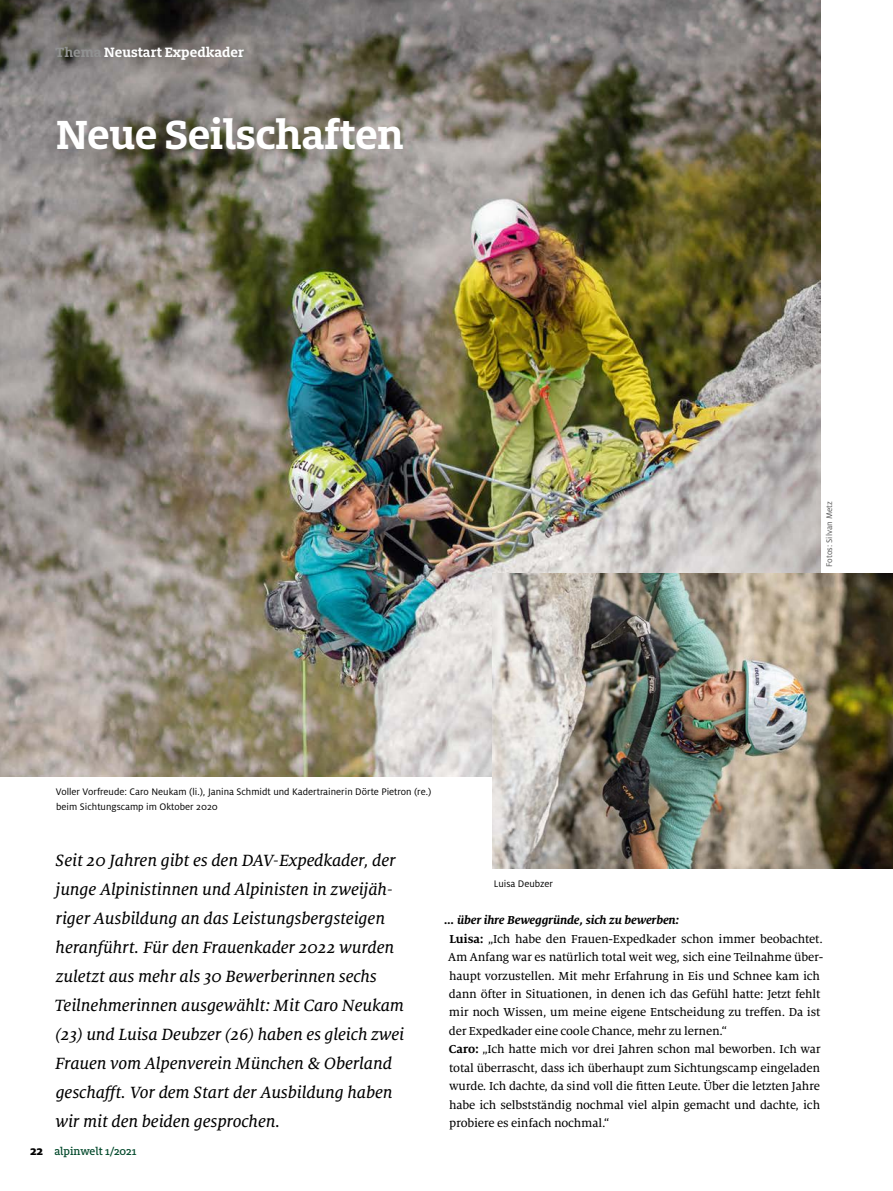
<style>
.page{position:relative;width:893px;height:1191px;background:#fff}
.page>*{position:absolute;margin:0;border:0;box-sizing:border-box;transform-origin:0 0}
.t1{font:700 45px "FF Milo Slab";letter-spacing:-.01em;color:#fff}
.t2{font:18px/29px "Milo Serif OT Text Ita";letter-spacing:-.005em;color:#000}
.t3{font:700 15px "FF Milo Slab";color:#fff}
.t4{font:12.75px/18.5px "Milo Serif OT Text";letter-spacing:-.015em;color:#000}
.t5{font:italic 700 12.75px "Milo Serif OT";letter-spacing:-.015em;color:#000}
.t6{font:500 12px "FF Milo Slab";color:#00482a}
.t7{font:10.5px/14.7px "Milo Pro";color:#000}
.t8{font:9px "Milo Pro";color:#565656}
.s1{color:#919292}
.s2{font-family:"Milo Pro";font-weight:800;font-size:13.5px;color:#000}
.s3{font-family:"Milo Serif OT";font-weight:700}
</style>
<div class="page">
<img style="left:0;top:0;width:821px;height:776px">
<img style="left:493px;top:573px;width:400px;height:295px">
<p class="t3" style="left:55px;top:42px;width:190px"><span class="s1">Thema</span> Neustart Expedkader</p>
<h1 class="t1" style="left:56px;top:106px;width:349px">Neue Seilschaften</h1>
<p class="t8" style="left:824px;top:567px;width:67px;rotate:-90deg">Fotos: Silvan Metz</p>
<p class="t7" style="left:56px;top:784px;width:377px">Voller Vorfreude: Caro Neukam (li.), Janina Schmidt und Kadertrainerin Dörte Pietron (re.) beim Sichtungscamp im Oktober 2020</p>
<p class="t2" style="left:54px;top:846px;width:351px">Seit 20 Jahren gibt es den DAV-Expedkader, der junge Alpinistinnen und Alpinisten in zweijäh&shy;riger Ausbildung an das Leistungsbergsteigen heranführt. Für den Frauenkader 2022 wurden zuletzt aus mehr als 30 Bewerberinnen sechs Teilnehmerinnen ausgewählt: Mit Caro Neukam (23) und Luisa Deubzer (26) haben es gleich zwei Frauen vom Alpenverein München &amp; Oberland geschafft. Vor dem Start der Ausbildung haben wir mit den beiden gesprochen.</p>
<p class="t6" style="left:30px;top:1144px;width:108px"><span class="s2">22</span> alpinwelt 1/2021</p>
<p class="t7" style="left:494px;top:876px;width:61px">Luisa Deubzer</p>
<p class="t5" style="left:444px;top:913px;width:237px">… über ihre Beweggründe, sich zu bewerben:</p>
<p class="t4" style="left:448px;top:929px;width:377px"><span class="s3">Luisa:</span> „Ich habe den Frauen-Expedkader schon immer beobachtet.<br>Am Anfang war es natürlich total weit weg, sich eine Teilnahme über&shy;haupt vorzustellen. Mit mehr Erfahrung in Eis und Schnee kam ich dann öfter in Situationen, in denen ich das Gefühl hatte: Jetzt fehlt mir noch Wissen, um meine eigene Entscheidung zu treffen. Da ist der Expedkader eine coole Chance, mehr zu lernen.“<br><span class="s3">Caro:</span> „Ich hatte mich vor drei Jahren schon mal beworben. Ich war total überrascht, dass ich überhaupt zum Sichtungscamp eingeladen wurde. Ich dachte, da sind voll die fitten Leute. Über die letzten Jahre habe ich selbstständig nochmal viel alpin gemacht und dachte, ich probiere es einfach nochmal.“</p>
</div>
